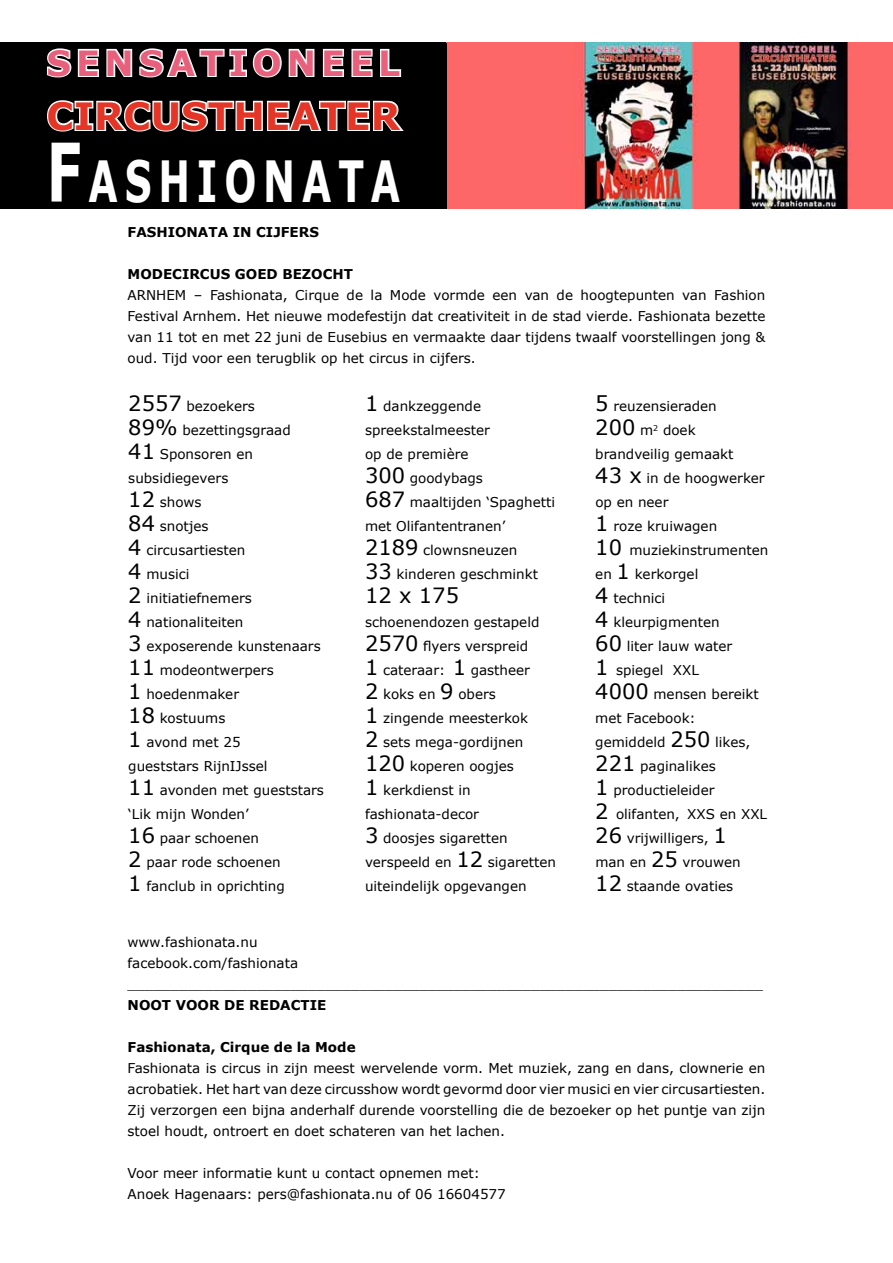
<style>
.page{position:relative;width:893px;height:1263px;background:#fff}
.page>*{position:absolute;margin:0;border:0;box-sizing:border-box;transform-origin:0 0}
.t1{font:700 56.7px "Verdana";letter-spacing:.18em;color:#fff;scale:.67 1}
.t2{font:700 37.5px "Verdana";color:#e53527}
.t3{font:700 34.65px "Verdana";letter-spacing:.14em;color:#e9607c}
.t4{font:21px "Verdana";color:#000}
.t5{font:13.5px/24px "Verdana";color:#000}
.t6{font:700 13.5px "Verdana";color:#000}
.s1{font-size:81px}
.s2{font-size:21px}
</style>
<div class="page">
<img style="left:446px;top:43px;width:447px;height:165px">
<div style="left:0;top:43px;width:446px;height:165px;background:#000"></div>
<svg style="left:46px;top:48px;width:356px;height:30px"></svg>
<svg style="left:47px;top:100px;width:357px;height:32px"></svg>
<h3 class="t3" style="left:47px;top:41px;width:355px">SENSATIONEEL</h3>
<h2 class="t2" style="left:47px;top:92px;width:355px">CIRCUSTHEATER</h2>
<h1 class="t1" style="left:47px;top:145px;width:529px"><span class="s1">F</span>ASHIONATA</h1>
<p class="t6" style="left:128px;top:224px;width:191px">FASHIONATA IN CIJFERS</p>
<p class="t6" style="left:128px;top:266px;width:227px">MODECIRCUS GOED BEZOCHT</p>
<p class="t5" style="left:128px;top:284px;width:639px;line-height:21px;text-align:justify">ARNHEM – Fashionata, Cirque de la Mode vormde een van de hoogtepunten van Fashion Festival Arnhem. Het nieuwe modefestijn dat creativiteit in de stad vierde. Fashionata bezette van 11 tot en met 22 juni de Eusebius en vermaakte daar tijdens twaalf voorstellingen jong &amp; oud. Tijd voor een terugblik op het circus in cijfers.</p>
<p class="t5" style="left:128px;top:394px;width:197px"><span class="s2">2557</span> bezoekers<br><span class="s2">89%</span> bezettingsgraad<br><span class="s2">41</span> Sponsoren en subsidiegevers<br><span class="s2">12</span> shows<br><span class="s2">84</span> snotjes<br><span class="s2">4</span> circusartiesten<br><span class="s2">4</span> musici<br><span class="s2">2</span> initiatiefnemers<br><span class="s2">4</span> nationaliteiten<br><span class="s2">3</span> exposerende kunstenaars<br><span class="s2">11</span> modeontwerpers<br><span class="s2">1</span> hoedenmaker<br><span class="s2">18</span> kostuums<br><span class="s2">1</span> avond met 25<br>gueststars RijnIJssel<br><span class="s2">11</span> avonden met gueststars ‘Lik mijn Wonden’<br><span class="s2">16</span> paar schoenen<br><span class="s2">2</span> paar rode schoenen<br><span class="s2">1</span> fanclub in oprichting</p>
<p class="t5" style="left:365px;top:394px;width:192px"><span class="s2">1</span> dankzeggende spreekstalmeester<br>op de première<br><span class="s2">300</span> goodybags<br><span class="s2">687</span> maaltijden ‘Spaghetti met Olifantentranen’<br><span class="s2">2189</span> clownsneuzen<br><span class="s2">33</span> kinderen geschminkt</p>
<h3 class="t4" style="left:365px;top:582px;width:95px">12 x 175</h3>
<p class="t5" style="left:365px;top:610px;width:193px">schoenendozen gestapeld<br><span class="s2">2570</span> flyers verspreid<br><span class="s2">1</span> cateraar: <span class="s2">1</span> gastheer<br><span class="s2">2</span> koks en <span class="s2">9</span> obers<br><span class="s2">1</span> zingende meesterkok<br><span class="s2">2</span> sets mega-gordijnen<br><span class="s2">120</span> koperen oogjes<br><span class="s2">1</span> kerkdienst in fashionata-decor<br><span class="s2">3</span> doosjes sigaretten verspeeld en <span class="s2">12</span> sigaretten uiteindelijk opgevangen</p>
<p class="t5" style="left:595px;top:394px;width:175px"><span class="s2">5</span> reuzensieraden<br><span class="s2">200</span> m<sup>2</sup> doek brandveilig gemaakt<br><span class="s2">43 x</span> in de hoogwerker op en neer<br><span class="s2">1</span> roze kruiwagen<br><span class="s2">10</span> muziekinstrumenten en <span class="s2">1</span> kerkorgel<br><span class="s2">4</span> technici<br><span class="s2">4</span> kleurpigmenten<br><span class="s2">60</span> liter lauw water<br><span class="s2">1</span> spiegel XXL<br><span class="s2">4000</span> mensen bereikt met Facebook: gemiddeld <span class="s2">250</span> likes,<br><span class="s2">221</span> paginalikes<br><span class="s2">1</span> productieleider<br><span class="s2">2</span> olifanten, XXS en XXL<br><span class="s2">26</span> vrijwilligers, <span class="s2">1<br></span>man en <span class="s2">25</span> vrouwen<br><span class="s2">12</span> staande ovaties</p>
<p class="t5" style="left:128px;top:931px;width:637px;line-height:21px">www.fashionata.nu<br>facebook.com/fashionata __________________________________________________________________________</p>
<p class="t6" style="left:128px;top:996px;width:12px">NOOT</p>
<p class="t6" style="left:176px;top:996px;width:23px">VOOR</p>
<p class="t6" style="left:224px;top:996px;width:37px">DE REDA</p>
<p class="t6" style="left:291px;top:996px;width:19px">CTIE</p>
<p class="t6" style="left:128px;top:1038px;width:230px">FASHIONATA, CIRQUE DE LA MODE</p>
<p class="t5" style="left:128px;top:1057px;width:639px;line-height:21px;text-align:justify">Fashionata is circus in zijn meest wervelende vorm. Met muziek, zang en dans, clownerie en acrobatiek. Het hart van deze circusshow wordt gevormd door vier musici en vier circusartiesten.<br>Zij verzorgen een bijna anderhalf durende voorstelling die de bezoeker op het puntje van zijn stoel houdt, ontroert en doet schateren van het lachen.</p>
<p class="t5" style="left:128px;top:1162px;width:380px;line-height:21px">Voor meer informatie kunt u contact opnemen met:<br>Anoek Hagenaars: pers@fashionata.nu of 06 16604577</p>
</div>
